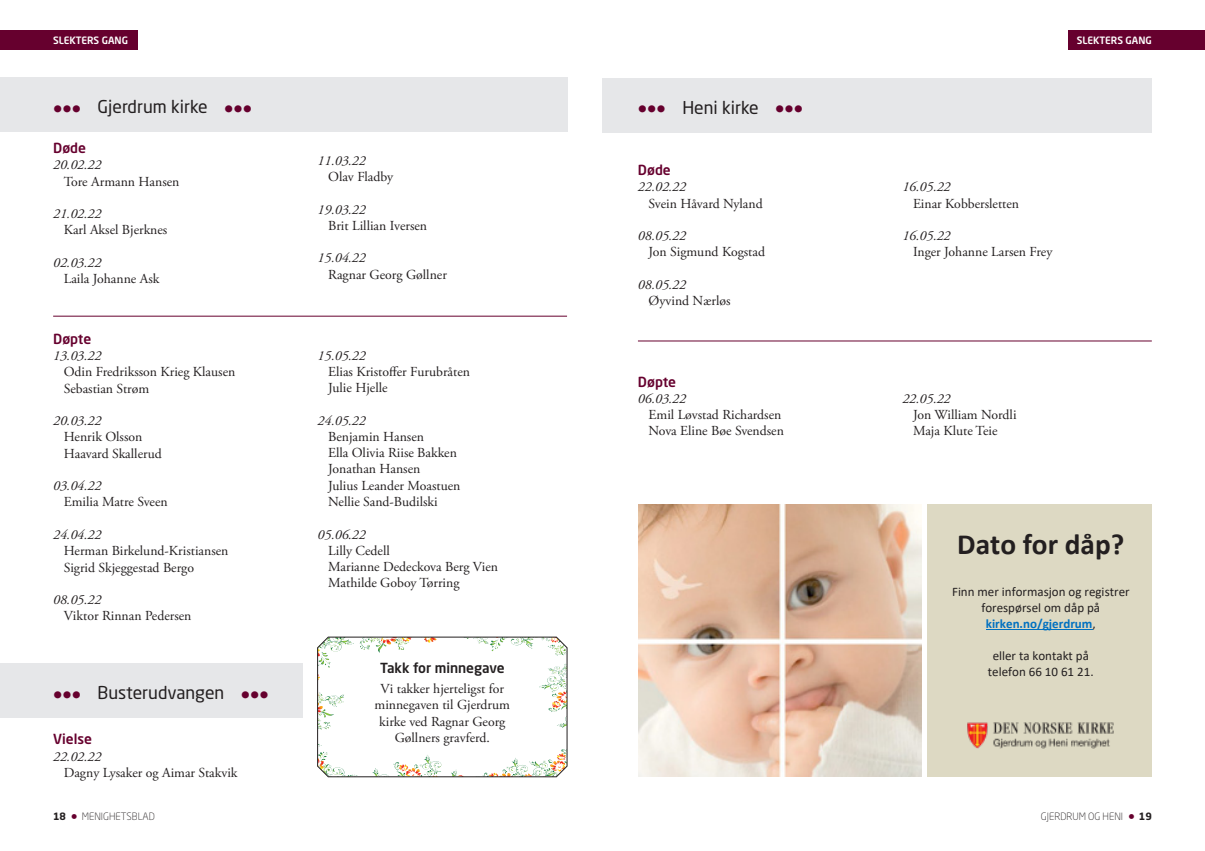
<style>
.page{position:relative;width:1205px;height:851px;background:#fff}
.page>*{position:absolute;margin:0;border:0;box-sizing:border-box;transform-origin:0 0}
.t1{font:700 29.25px "Calibri";color:#231f20}
.t2{font:17.5px "Neo Sans Std";color:#231f20}
.t3{font:13.75px/16.2px "Adobe Garamond Pro";color:#231f20}
.t4{font:italic 13.75px "Adobe Garamond Pro";color:#231f20}
.t5{font:500 13.75px "Neo Sans Std";color:#66002e}
.t6{font:500 13.75px "Neo Sans Std";color:#231f20}
.t7{font:13px/15.9px "Calibri";color:#231f20;text-align:center}
.t8{font:300 10px "Neo Sans Std";color:#231f20}
.t9{font:500 10px "Neo Sans Std";color:#fff}
.s1{font-size:22.25px;color:#66002e}
.s2{font-weight:700}
.s3{font-weight:500;font-size:15px;color:#66002e}
.s4{font-weight:700;color:#0070c0}
</style>
<div class="page">
<div style="left:0;top:30px;width:137px;height:20px;background:#66002e"></div>
<div style="left:1069px;top:30px;width:136px;height:20px;background:#66002e"></div>
<div style="left:0;top:77px;width:567px;height:55px;background:#e6e7e9"></div>
<div style="left:0;top:663px;width:303px;height:54px;background:#e6e7e9"></div>
<div style="left:602px;top:78px;width:550px;height:54px;background:#e6e7e9"></div>
<img style="left:638px;top:504px;width:283px;height:272px">
<div style="left:927px;top:504px;width:225px;height:272px;background:#ddd9c3"></div>
<hr style="left:986px;top:629px;width:106px;height:1px;background:#0070c0">
<img style="left:966px;top:721px;width:148px;height:27px">
<hr style="left:638px;top:340px;width:514px;height:1px;background:#66002e">
<hr style="left:53px;top:315px;width:514px;height:1px;background:#66002e">
<svg style="left:317px;top:636px;width:251px;height:141px"></svg>
<p class="t9" style="left:53px;top:34px;width:25px">TEKS</p>
<p class="t9" style="left:1122px;top:34px;width:31px">TEKST</p>
<p class="t9" style="left:53px;top:34px;width:76px">SLEKTERS GANG</p>
<p class="t9" style="left:1077px;top:34px;width:76px">SLEKTERS GANG</p>
<p class="t2" style="left:53px;top:96px;width:200px"><span class="s1">•••</span> Gjerdrum kirke <span class="s1">•••</span></p>
<p class="t5" style="left:53px;top:139px;width:34px">Døde</p>
<p class="t4" style="left:53px;top:157px;width:50px">20.02.22</p>
<p class="t3" style="left:64px;top:173px;width:117px">Tore Armann Hansen</p>
<p class="t4" style="left:53px;top:205px;width:50px">21.02.22</p>
<p class="t3" style="left:64px;top:222px;width:105px">Karl Aksel Bjerknes</p>
<p class="t4" style="left:53px;top:254px;width:50px">02.03.22</p>
<p class="t3" style="left:64px;top:271px;width:97px">Laila Johanne Ask</p>
<p class="t5" style="left:53px;top:330px;width:40px">Døpte</p>
<p class="t4" style="left:53px;top:347px;width:50px">13.03.22</p>
<p class="t3" style="left:64px;top:364px;width:173px">Odin Fredriksson Krieg Klausen<br>Sebastian Strøm</p>
<p class="t4" style="left:53px;top:412px;width:50px">20.03.22</p>
<p class="t3" style="left:64px;top:429px;width:100px">Henrik Olsson<br>Haavard Skallerud</p>
<p class="t4" style="left:53px;top:477px;width:50px">03.04.22</p>
<p class="t3" style="left:64px;top:494px;width:105px">Emilia Matre Sveen</p>
<p class="t4" style="left:53px;top:526px;width:50px">24.04.22</p>
<p class="t3" style="left:64px;top:543px;width:166px">Herman Birkelund-Kristiansen<br>Sigrid Skjeggestad Bergo</p>
<p class="t4" style="left:53px;top:591px;width:50px">08.05.22</p>
<p class="t3" style="left:64px;top:608px;width:129px">Viktor Rinnan Pedersen</p>
<p class="t2" style="left:53px;top:682px;width:217px"><span class="s1">•••</span> Busterudvangen <span class="s1">•••</span></p>
<p class="t5" style="left:53px;top:730px;width:40px">Vielse</p>
<p class="t4" style="left:53px;top:747px;width:50px">22.02.22</p>
<p class="t3" style="left:64px;top:764px;width:175px">Dagny Lysaker og Aimar Stakvik</p>
<p class="t8" style="left:53px;top:810px;width:103px"><span class="s2">18</span> <span class="s3">•</span> MENIGHETSBLAD</p>
<p class="t4" style="left:318px;top:152px;width:50px">11.03.22</p>
<p class="t3" style="left:328px;top:169px;width:67px">Olav Fladby</p>
<p class="t4" style="left:318px;top:201px;width:50px">19.03.22</p>
<p class="t3" style="left:328px;top:218px;width:100px">Brit Lillian Iversen</p>
<p class="t4" style="left:318px;top:250px;width:50px">15.04.22</p>
<p class="t3" style="left:328px;top:266px;width:120px">Ragnar Georg Gøllner</p>
<p class="t2" style="left:638px;top:96px;width:167px"><span class="s1">•••</span> Heni kirke <span class="s1">•••</span></p>
<p class="t5" style="left:638px;top:161px;width:34px">Døde</p>
<p class="t4" style="left:638px;top:179px;width:50px">22.02.22</p>
<p class="t3" style="left:648px;top:196px;width:116px">Svein Håvard Nyland</p>
<p class="t4" style="left:638px;top:227px;width:50px">08.05.22</p>
<p class="t3" style="left:648px;top:244px;width:118px">Jon Sigmund Kogstad</p>
<p class="t4" style="left:638px;top:276px;width:50px">08.05.22</p>
<p class="t3" style="left:648px;top:293px;width:83px">Øyvind Nærløs</p>
<p class="t4" style="left:902px;top:179px;width:50px">16.05.22</p>
<p class="t3" style="left:913px;top:196px;width:108px">Einar Kobbersletten</p>
<p class="t4" style="left:902px;top:227px;width:50px">16.05.22</p>
<p class="t3" style="left:913px;top:244px;width:141px">Inger Johanne Larsen Frey</p>
<p class="t4" style="left:318px;top:347px;width:50px">15.05.22</p>
<p class="t3" style="left:328px;top:364px;width:143px">Elias Kristoffer Furubråten<br>Julie Hjelle</p>
<p class="t4" style="left:318px;top:412px;width:50px">24.05.22</p>
<p class="t3" style="left:328px;top:429px;width:134px">Benjamin Hansen<br>Ella Olivia Riise Bakken<br>Jonathan Hansen<br>Julius Leander Moastuen<br>Nellie Sand-Budilski</p>
<p class="t4" style="left:318px;top:526px;width:50px">05.06.22</p>
<p class="t3" style="left:328px;top:542px;width:171px">Lilly Cedell<br>Marianne Dedeckova Berg Vien<br>Mathilde Goboy Tørring</p>
<h1 class="t1" style="left:957px;top:523px;width:169px">Dato for dåp?</h1>
<p class="t7" style="left:952px;top:583px;width:179px">Finn mer informasjon og registrer forespørsel om dåp på <span class="s4">kirken.no/gjerdrum</span>,</p>
<p class="t7" style="left:988px;top:647px;width:107px">eller ta kontakt på telefon 66 10 61 21.</p>
<p class="t5" style="left:638px;top:373px;width:40px">Døpte</p>
<p class="t4" style="left:638px;top:390px;width:50px">06.03.22</p>
<p class="t3" style="left:648px;top:407px;width:137px">Emil Løvstad Richardsen<br>Nova Eline Bøe Svendsen</p>
<p class="t4" style="left:902px;top:390px;width:50px">22.05.22</p>
<p class="t3" style="left:913px;top:407px;width:105px">Jon William Nordli<br>Maja Klute Teie</p>
<p class="t6" style="left:380px;top:659px;width:126px">Takk for minnegave</p>
<p class="t3" style="left:374px;top:681px;width:137px;text-align:center">Vi takker hjerteligst for minnegaven til Gjerdrum kirke ved Ragnar Georg<br>Gøllners gravferd.</p>
<p class="t8" style="left:1041px;top:810px;width:112px">GJERDRUM OG HENI <span class="s3">•</span> <span class="s2">19</span></p>
</div>
